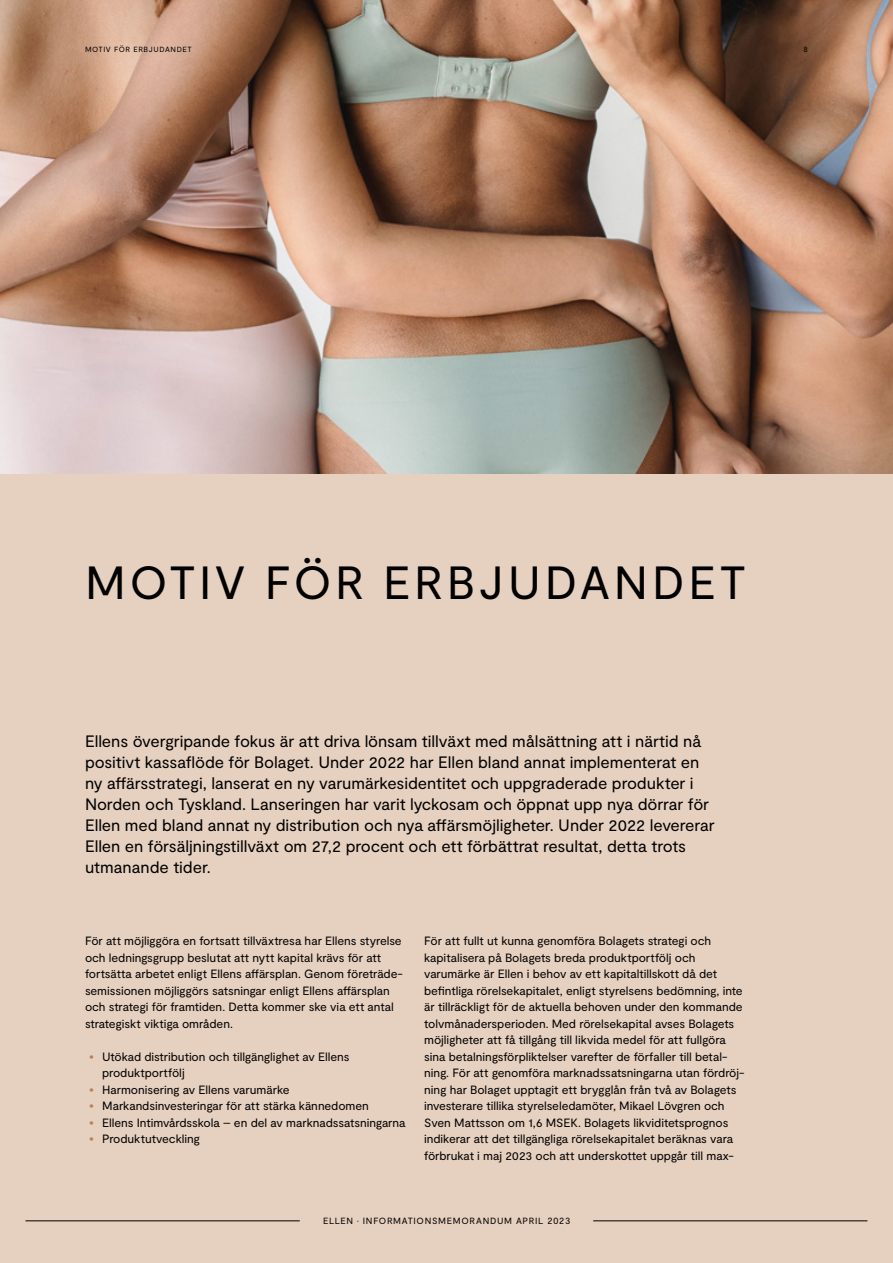
<style>
.page{position:relative;width:893px;height:1263px;background:#e6d0c0}
.page>*{position:absolute;margin:0;border:0;box-sizing:border-box;transform-origin:0 0}
.t1{font:46.5px "Moderat";letter-spacing:.075em;color:#000}
.t2{font:16.5px/21px "Moderat";letter-spacing:-.005em;color:#000}
.t3{font:12px/16.5px "Moderat";letter-spacing:-.005em;color:#000}
.t4{font:9px "Moderat";letter-spacing:.075em;color:#000}
.t5{font:7.5px "Moderat";color:#000}
.s1{font-weight:700;font-size:22.5px;color:#b5805c}
</style>
<div class="page">
<img style="left:0;top:0;width:893px;height:473px">
<hr style="left:593px;top:1220px;width:274px;height:1px;background:#000">
<hr style="left:26px;top:1220px;width:274px;height:1px;background:#000">
<p class="t5" style="left:85px;top:45px;width:13px">Motiv</p>
<p class="t5" style="left:114px;top:45px;width:7px">för</p>
<p class="t5" style="left:133px;top:45px;width:12px">Erbjudandet</p>
<p class="t5" style="left:803px;top:45px;width:6px">8</p>
<h1 class="t1" style="left:85px;top:555px;width:663px">MOTIV FÖR ERBJUDANDET</h1>
<p class="t2" style="left:85px;top:731px;width:631px">Ellens övergripande fokus är att driva lönsam tillväxt med målsättning att i närtid nå positivt kassaflöde för Bolaget. Under 2022 har Ellen bland annat implementerat en ny affärsstrategi, lanserat en ny varumärkesidentitet och uppgraderade produkter i Norden och Tyskland. Lanseringen har varit lyckosam och öppnat upp nya dörrar för Ellen med bland annat ny distribution och nya affärsmöjligheter. Under 2022 levererar Ellen en försäljningstillväxt om 27,2 procent och ett förbättrat resultat, detta trots utmanande tider.</p>
<p class="t3" style="left:85px;top:933px;width:319px">För att möjliggöra en fortsatt tillväxtresa har Ellens styrelse och ledningsgrupp beslutat att nytt kapital krävs för att fortsätta arbetet enligt Ellens affärsplan. Genom företräde&shy;semissionen möjliggörs satsningar enligt Ellens affärsplan och strategi för framtiden. Detta kommer ske via ett antal strategiskt viktiga områden.</p>
<p class="t3" style="left:89px;top:1048px;width:262px"><span class="s1">·</span> Utökad distribution och tillgänglighet av Ellens</p>
<p class="t3" style="left:102px;top:1065px;width:84px">produktportfölj</p>
<p class="t3" style="left:89px;top:1081px;width:202px"><span class="s1">·</span> Harmonisering av Ellens varumärke</p>
<p class="t3" style="left:89px;top:1098px;width:281px"><span class="s1">·</span> Markandsinvesteringar för att stärka kännedomen</p>
<p class="t3" style="left:89px;top:1114px;width:318px"><span class="s1">·</span> Ellens Intimvårdsskola – en del av marknadssatsningarna</p>
<p class="t3" style="left:89px;top:1131px;width:112px"><span class="s1">·</span> Produktutveckling</p>
<p class="t3" style="left:424px;top:933px;width:322px">För att fullt ut kunna genomföra Bolagets strategi och kapitalisera på Bolagets breda produktportfölj och varumärke är Ellen i behov av ett kapitaltillskott då det befintliga rörelsekapitalet, enligt styrelsens bedömning, inte är tillräckligt för de aktuella behoven under den kommande tolvmånadersperioden. Med rörelsekapital avses Bolagets möjligheter att få tillgång till likvida medel för att fullgöra sina betalningsförpliktelser varefter de förfaller till betal&shy;ning. För att genomföra marknadssatsningarna utan fördröj&shy;ning har Bolaget upptagit ett brygglån från två av Bolagets investerare tillika styrelseledamöter, Mikael Lövgren och Sven Mattsson om 1,6 MSEK. Bolagets likviditetsprognos indikerar att det tillgängliga rörelsekapitalet beräknas vara förbrukat i maj 2023 och att underskottet uppgår till max-</p>
<p class="t4" style="left:323px;top:1216px;width:249px">ELLEN · INFORMATIONSMEMORANDUM APRIL 2023</p>
</div>
